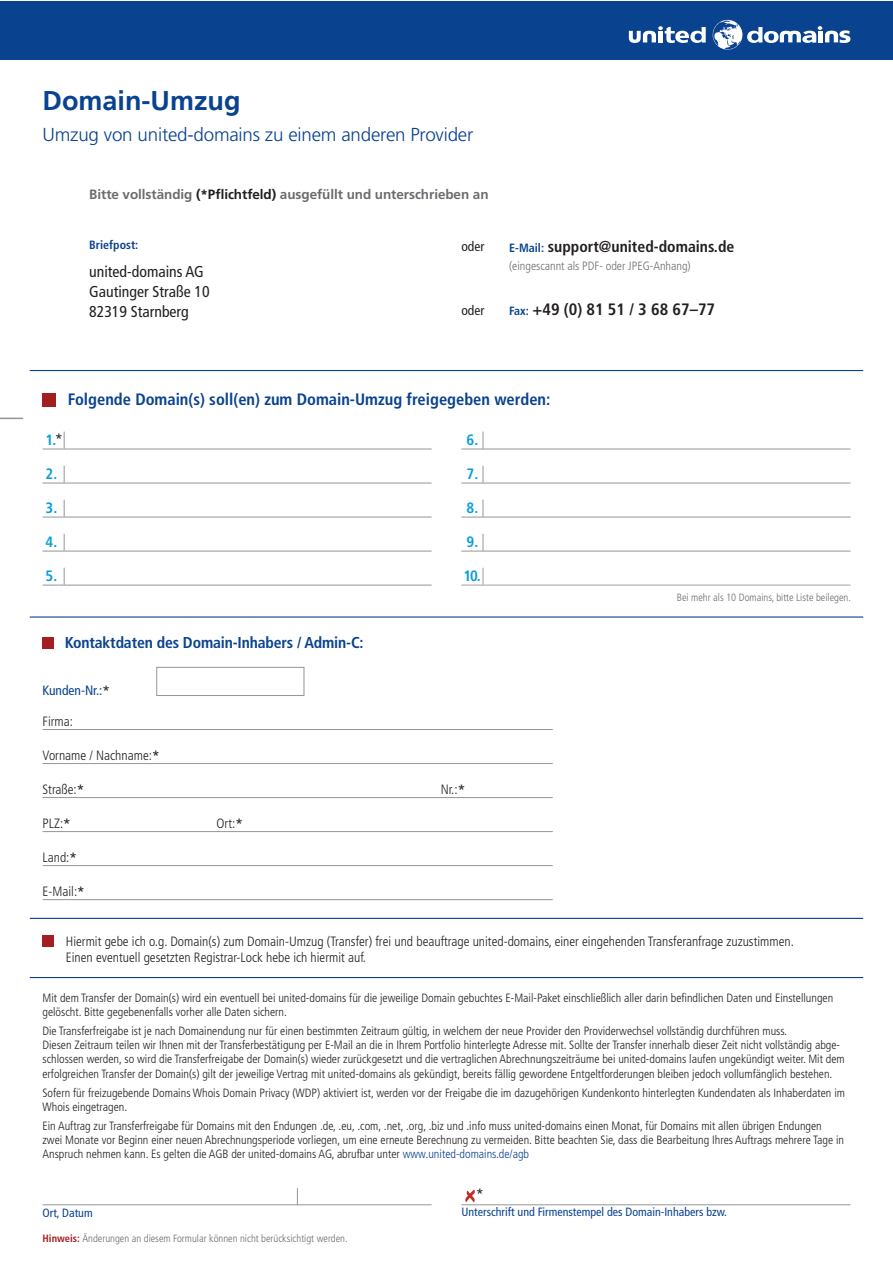
<style>
.page{position:relative;width:893px;height:1263px;background:#fff}
.page>*{position:absolute;margin:0;border:0;box-sizing:border-box;transform-origin:0 0}
.t1{font:700 27px "Frutiger LT";color:#09428e}
.t2{font:300 18.75px "Frutiger";letter-spacing:-.01em;color:#09428e}
.t3{font:700 condensed 16.5px "Frutiger";color:#09428e}
.t4{font:700 condensed 16.5px "Frutiger";color:#231f20}
.t5{font:condensed 15.75px/19.8px "Frutiger";color:#231f20}
.t6{font:700 condensed 15.75px "Frutiger";letter-spacing:-.01em;color:#09428e}
.t7{font:700 condensed 15.75px "Frutiger";color:#231f20}
.t8{font:700 condensed 15px "Frutiger";color:#069edb}
.t9{font:300 condensed 13.5px/16.2px "Frutiger";color:#231f20}
.t10{font:700 13.5px "Frutiger";letter-spacing:-.005em;color:#6c6b6f}
.t11{font:condensed 13.5px "Frutiger";color:#09428e}
.t12{font:condensed 13.5px "Frutiger";color:#231f20}
.t13{font:13.5px "Frutiger";color:#231f20}
.t14{font:300 condensed 12px/14.4px "Frutiger";color:#231f20}
.t15{font:condensed 12px "Frutiger";color:#09428e}
.t16{font:300 condensed 12px "Frutiger";color:#6c6b6f}
.t17{font:700 condensed 12px "Frutiger";color:#09428e}
.t18{font:300 condensed 10.5px "Frutiger";color:#6c6b6f}
.s1{color:#231f20}
.s2{font-size:12px;color:#09428e}
.s3{font-weight:400;font-stretch:normal;font-size:13.5px;color:#231f20}
.s4{font-stretch:normal;color:#231f20}
.s5{font-weight:400;font-stretch:normal}
.s6{color:#09428e}
.s7{font-weight:700;color:#a31e21}
</style>
<div class="page">
<svg style="left:0;top:418px;width:23px;height:1px"></svg>
<div style="left:0;top:1px;width:892px;height:59px;background:#09428e"></div>
<svg style="left:629px;top:26px;width:77px;height:17px"></svg>
<svg style="left:713px;top:20px;width:137px;height:30px"></svg>
<hr style="left:30px;top:370px;width:833px;height:1px;background:#09428e">
<div style="left:43px;top:393px;width:13px;height:13px;background:#a31e21"></div>
<hr style="left:30px;top:616px;width:833px;height:2px;background:#09428e">
<hr style="left:30px;top:977px;width:833px;height:1px;background:#09428e">
<hr style="left:43px;top:449px;width:389px;height:1px;background:#939598">
<svg style="left:64px;top:432px;width:1px;height:17px"></svg>
<hr style="left:43px;top:483px;width:389px;height:1px;background:#939598">
<svg style="left:64px;top:466px;width:1px;height:17px"></svg>
<hr style="left:43px;top:517px;width:389px;height:1px;background:#939598">
<svg style="left:64px;top:500px;width:1px;height:17px"></svg>
<hr style="left:43px;top:551px;width:389px;height:1px;background:#939598">
<svg style="left:64px;top:534px;width:1px;height:17px"></svg>
<hr style="left:461px;top:449px;width:389px;height:1px;background:#939598">
<svg style="left:483px;top:432px;width:1px;height:17px"></svg>
<hr style="left:461px;top:483px;width:389px;height:1px;background:#939598">
<svg style="left:483px;top:466px;width:1px;height:17px"></svg>
<hr style="left:461px;top:517px;width:389px;height:1px;background:#939598">
<svg style="left:483px;top:500px;width:1px;height:17px"></svg>
<hr style="left:461px;top:551px;width:389px;height:1px;background:#939598">
<svg style="left:483px;top:534px;width:1px;height:17px"></svg>
<hr style="left:461px;top:585px;width:389px;height:1px;background:#a0a1a5">
<svg style="left:483px;top:568px;width:1px;height:17px"></svg>
<hr style="left:43px;top:585px;width:389px;height:1px;background:#939598">
<svg style="left:64px;top:568px;width:1px;height:17px"></svg>
<hr style="left:30px;top:918px;width:833px;height:1px;background:#09428e">
<div style="left:43px;top:637px;width:11px;height:12px;background:#a31e21"></div>
<hr style="left:43px;top:729px;width:510px;height:1px;background:#939598">
<hr style="left:43px;top:763px;width:510px;height:1px;background:#939598">
<hr style="left:43px;top:797px;width:510px;height:1px;background:#939598">
<hr style="left:43px;top:831px;width:510px;height:1px;background:#939598">
<hr style="left:43px;top:865px;width:510px;height:1px;background:#939598">
<hr style="left:43px;top:899px;width:510px;height:1px;background:#939598">
<div style="left:43px;top:935px;width:11px;height:12px;background:#a31e21"></div>
<div style="left:156px;top:667px;width:148px;height:29px;border:1px solid #939598"></div>
<hr style="left:461px;top:1204px;width:389px;height:1px;background:#939598">
<svg style="left:465px;top:1189px;width:10px;height:14px"></svg>
<hr style="left:43px;top:1204px;width:389px;height:1px;background:#939598">
<svg style="left:297px;top:1188px;width:1px;height:16px"></svg>
<h1 class="t1" style="left:43px;top:84px;width:199px">Domain-Umzug</h1>
<h2 class="t2" style="left:43px;top:124px;width:432px">Umzug von united-domains zu einem anderen Provider</h2>
<p class="t10" style="left:89px;top:186px;width:401px">Bitte vollständig <span class="s1">(*Pflichtfeld)</span> ausgefüllt und unterschrieben an</p>
<p class="t17" style="left:89px;top:237px;width:51px">Briefpost:</p>
<h3 class="t5" style="left:89px;top:262px;width:122px">united-domains AG<br>Gautinger Straße 10<br>82319 Starnberg</h3>
<p class="t12" style="left:461px;top:239px;width:24px">oder</p>
<p class="t12" style="left:461px;top:303px;width:24px">oder</p>
<h3 class="t7" style="left:509px;top:237px;width:227px"><span class="s2">E-Mail:</span> support@united-domains.de</h3>
<p class="t16" style="left:509px;top:259px;width:183px">(eingescannt als PDF- oder JPEG-Anhang)</p>
<h3 class="t4" style="left:509px;top:300px;width:207px"><span class="s2">Fax:</span> +49 (0) 81 51 / 3 68 67–77</h3>
<h3 class="t3" style="left:68px;top:389px;width:484px">Folgende Domain(s) soll(en) zum Domain-Umzug freigegeben werden:</h3>
<p class="t8" style="left:46px;top:431px;width:18px">1.<span class="s3">*</span></p>
<p class="t8" style="left:46px;top:465px;width:13px">2.</p>
<p class="t8" style="left:46px;top:499px;width:13px">3.</p>
<p class="t8" style="left:46px;top:533px;width:13px">4.</p>
<p class="t8" style="left:467px;top:431px;width:13px">6.</p>
<p class="t8" style="left:467px;top:465px;width:13px">7.</p>
<p class="t8" style="left:467px;top:499px;width:13px">8.</p>
<p class="t8" style="left:467px;top:533px;width:13px">9.</p>
<p class="t8" style="left:46px;top:567px;width:13px">5.</p>
<p class="t8" style="left:463px;top:567px;width:19px">10.</p>
<p class="t18" style="left:677px;top:591px;width:175px">Bei mehr als 10 Domains, bitte Liste beilegen.</p>
<h3 class="t6" style="left:65px;top:633px;width:300px">Kontaktdaten des Domain-Inhabers / Admin-C:</h3>
<p class="t11" style="left:43px;top:682px;width:69px">Kunden-Nr.:<span class="s4">*</span></p>
<p class="t9" style="left:43px;top:714px;width:32px">Firma:</p>
<p class="t9" style="left:43px;top:748px;width:119px">Vorname / Nachname:<span class="s5">*</span></p>
<p class="t9" style="left:43px;top:782px;width:43px">Straße:<span class="s5">*</span></p>
<p class="t9" style="left:441px;top:782px;width:26px">Nr.:<span class="s5">*</span></p>
<p class="t9" style="left:43px;top:816px;width:30px">PLZ:<span class="s5">*</span></p>
<p class="t9" style="left:217px;top:816px;width:28px">Ort:<span class="s5">*</span></p>
<p class="t9" style="left:43px;top:850px;width:36px">Land:<span class="s5">*</span></p>
<p class="t9" style="left:43px;top:884px;width:44px">E-Mail:<span class="s5">*</span></p>
<p class="t9" style="left:66px;top:933px;width:730px">Hiermit gebe ich o.g. Domain(s) zum Domain-Umzug (Transfer) frei und beauftrage united-domains, einer eingehenden Transferanfrage zuzustimmen.<br>Einen eventuell gesetzten Registrar-Lock hebe ich hiermit auf.</p>
<p class="t14" style="left:43px;top:990px;width:792px">Mit dem Transfer der Domain(s) wird ein eventuell bei united-domains für die jeweilige Domain gebuchtes E-Mail-Paket einschließlich aller darin befindlichen Daten und Einstellungen gelöscht. Bitte gegebenenfalls vorher alle Daten sichern.</p>
<p class="t14" style="left:43px;top:1023px;width:804px">Die Transferfreigabe ist je nach Domainendung nur für einen bestimmten Zeitraum gültig, in welchem der neue Provider den Providerwechsel vollständig durchführen muss.<br>Diesen Zeitraum teilen wir Ihnen mit der Transferbestätigung per E-Mail an die in Ihrem Portfolio hinterlegte Adresse mit. Sollte der Transfer innerhalb dieser Zeit nicht vollständig abge&shy;schlossen werden, so wird die Transferfreigabe der Domain(s) wieder zurückgesetzt und die vertraglichen Abrechnungszeiträume bei united-domains laufen ungekündigt weiter. Mit dem erfolgreichen Transfer der Domain(s) gilt der jeweilige Vertrag mit united-domains als gekündigt, bereits fällig gewordene Entgeltforderungen bleiben jedoch vollumfänglich bestehen.</p>
<p class="t14" style="left:43px;top:1085px;width:804px">Sofern für freizugebende Domains Whois Domain Privacy (WDP) aktiviert ist, werden vor der Freigabe die im dazugehörigen Kundenkonto hinterlegten Kundendaten als Inhaberdaten im<br>Whois eingetragen.</p>
<p class="t14" style="left:43px;top:1118px;width:803px">Ein Auftrag zur Transferfreigabe für Domains mit den Endungen .de, .eu, .com, .net, .org, .biz und .info muss united-domains einen Monat, für Domains mit allen übrigen Endungen zwei Monate vor Beginn einer neuen Abrechnungsperiode vorliegen, um eine erneute Berechnung zu vermeiden. Bitte beachten Sie, dass die Bearbeitung Ihres Auftrags mehrere Tage in<br>Anspruch nehmen kann. Es gelten die AGB der united-domains AG, abrufbar unter <span class="s6">www.united-domains.de/agb</span></p>
<p class="t15" style="left:43px;top:1206px;width:52px">Ort, Datum</p>
<p class="t18" style="left:43px;top:1232px;width:307px"><span class="s7">Hinweis:</span> Änderungen an diesem Formular können nicht berücksichtigt werden.</p>
<p class="t13" style="left:476px;top:1185px;width:9px">*</p>
<p class="t15" style="left:461px;top:1205px;width:267px">Unterschrift und Firmenstempel des Domain-Inhabers bzw.</p>
</div>
